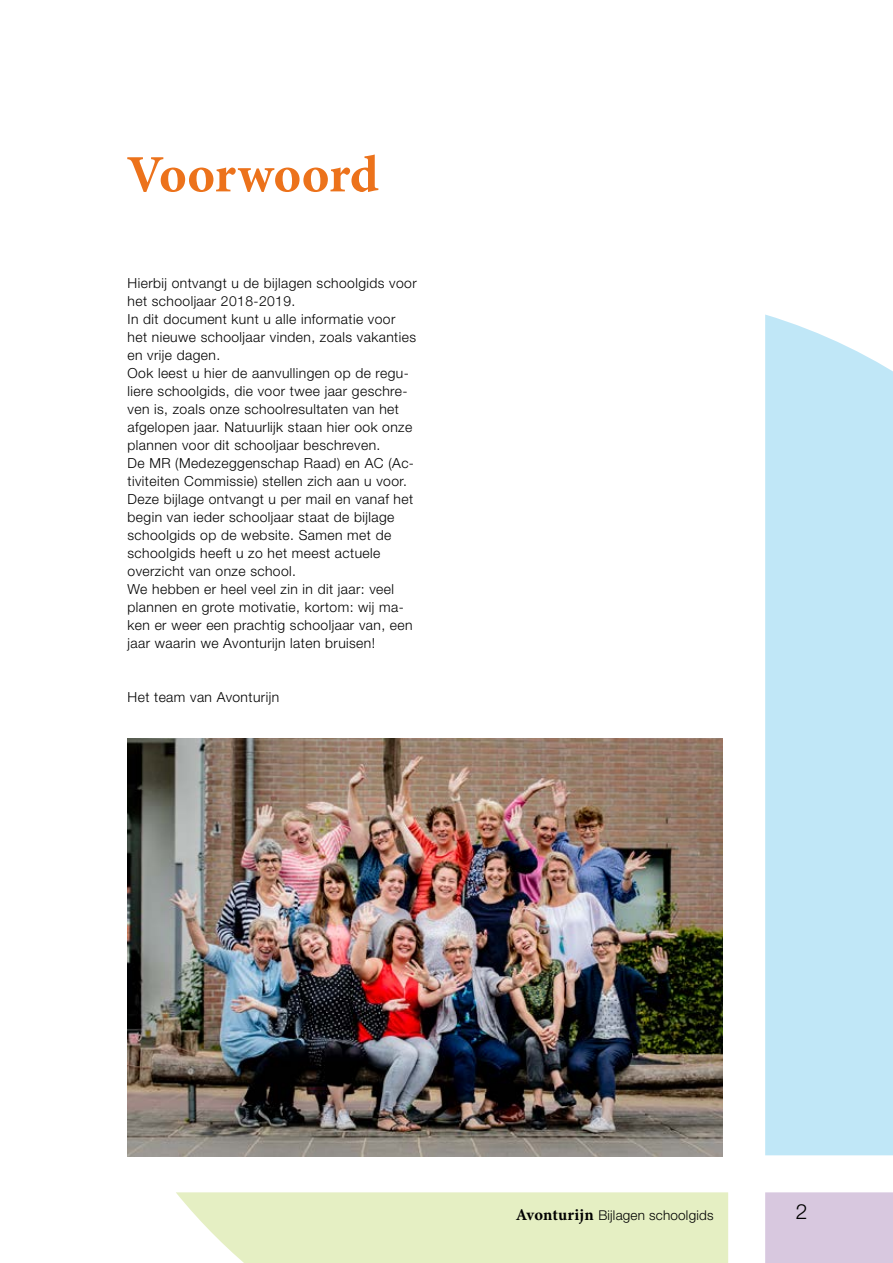
<style>
.page{position:relative;width:893px;height:1263px;background:#fff}
.page>*{position:absolute;margin:0;border:0;box-sizing:border-box;transform-origin:0 0}
.t1{font:700 52.5px "Minion Pro";letter-spacing:-.005em;color:#ec721b}
.t2{font:300 21px "Helvetica Neue LT Std";color:#000}
.t3{font:300 13.8px/18px "Helvetica Neue LT Std";letter-spacing:.03em;color:#000}
.t4{font:300 13.5px "Helvetica Neue LT Std";letter-spacing:.015em;color:#000}
.s1{font-family:"Minion Pro";font-weight:700;font-size:16.5px}
</style>
<div class="page">
<svg style="left:176px;top:1192px;width:552px;height:71px;background:#e6f0c6"></svg>
<div style="left:765px;top:314px;width:128px;height:841px;background:#c0e7f7"></div>
<div style="left:765px;top:1192px;width:128px;height:71px;background:#d8c8df"></div>
<img style="left:128px;top:738px;width:595px;height:419px">
<h1 class="t1" style="left:126px;top:138px;width:254px">Voorwoord</h1>
<p class="t3" style="left:128px;top:274px;width:291px">Hierbij ontvangt u de bijlagen schoolgids voor het schooljaar 2018-2019.<br>In dit document kunt u alle informatie voor het nieuwe schooljaar vinden, zoals vakanties en vrije dagen.<br>Ook leest u hier de aanvullingen op de regu&shy;liere schoolgids, die voor twee jaar geschre&shy;ven is, zoals onze schoolresultaten van het afgelopen jaar. Natuurlijk staan hier ook onze plannen voor dit schooljaar beschreven.<br>De MR (Medezeggenschap Raad) en AC (Ac&shy;tiviteiten Commissie) stellen zich aan u voor.<br>Deze bijlage ontvangt u per mail en vanaf het begin van ieder schooljaar staat de bijlage schoolgids op de website. Samen met de schoolgids heeft u zo het meest actuele overzicht van onze school.<br>We hebben er heel veel zin in dit jaar: veel plannen en grote motivatie, kortom: wij ma&shy;ken er weer een prachtig schooljaar van, een jaar waarin we Avonturijn laten bruisen!</p>
<p class="t3" style="left:128px;top:688px;width:153px">Het team van Avonturijn</p>
<p class="t4" style="left:516px;top:1207px;width:199px"><span class="s1">Avonturijn</span> Bijlagen schoolgids</p>
<h2 class="t2" style="left:796px;top:1199px;width:13px">2</h2>
</div>
